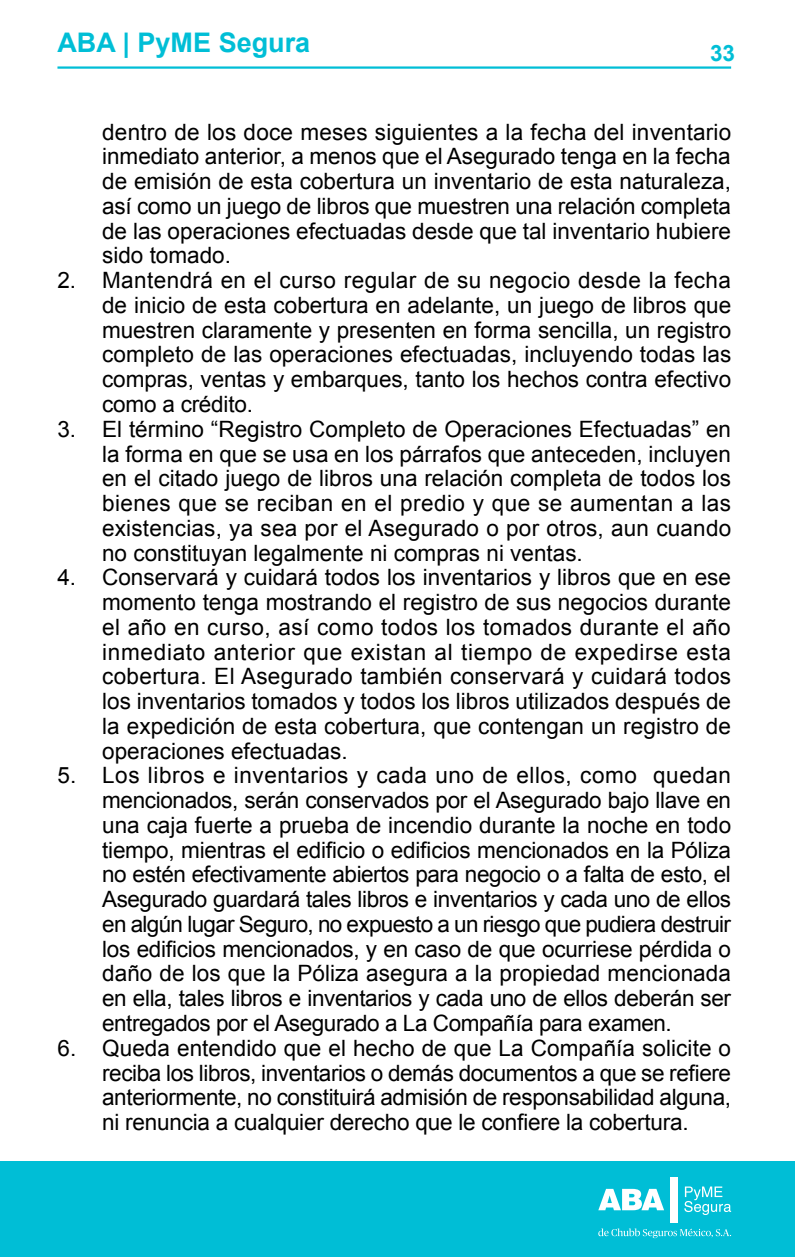
<style>
.page{position:relative;width:795px;height:1257px;background:#fff}
.page>*{position:absolute;margin:0;border:0;box-sizing:border-box;transform-origin:0 0}
.t1{font:700 27px "Arial";color:#00bed6}
.t2{font:22.5px/24.8px "Arial";color:#000;text-align:justify}
.t3{font:700 22.5px "Arial";color:#00bed6}
</style>
<div class="page">
<hr style="left:57px;top:66px;width:673px;height:3px;background:#00bed6">
<div style="left:0;top:1161px;width:794px;height:95px;background:#00bed6"></div>
<svg style="left:684px;top:1186px;width:46px;height:28px"></svg>
<svg style="left:598px;top:1188px;width:65px;height:22px"></svg>
<div style="left:670px;top:1177px;width:7px;height:45px;background:#fff"></div>
<svg style="left:598px;top:1228px;width:132px;height:10px"></svg>
<p class="t1" style="left:57px;top:24px;width:254px">ABA | PyME Segura</p>
<p class="t3" style="left:709px;top:39px;width:27px">33</p>
<p class="t2" style="left:102px;top:120px;width:630px">dentro de los doce meses siguientes a la fecha del inventario inmediato anterior, a menos que el Asegurado tenga en la fecha de emisión de esta cobertura un inventario de esta naturaleza, así como un juego de libros que muestren una relación completa de las operaciones efectuadas desde que tal inventario hubiere sido tomado.</p>
<p class="t2" style="left:102px;top:268px;width:630px;text-indent:-45px">2. Mantendrá en el curso regular de su negocio desde la fecha de inicio de esta cobertura en adelante, un juego de libros que muestren claramente y presenten en forma sencilla, un registro completo de las operaciones efectuadas, incluyendo todas las compras, ventas y embarques, tanto los hechos contra efectivo como a crédito.</p>
<p class="t2" style="left:102px;top:417px;width:630px;text-indent:-45px">3. El término “Registro Completo de Operaciones Efectuadas” en la forma en que se usa en los párrafos que anteceden, incluyen en el citado juego de libros una relación completa de todos los bienes que se reciban en el predio y que se aumentan a las existencias, ya sea por el Asegurado o por otros, aun cuando no constituyan legalmente ni compras ni ventas.</p>
<p class="t2" style="left:102px;top:565px;width:630px;text-indent:-45px">4. Conservará y cuidará todos los inventarios y libros que en ese momento tenga mostrando el registro de sus negocios durante el año en curso, así como todos los tomados durante el año inmediato anterior que existan al tiempo de expedirse esta cobertura. El Asegurado también conservará y cuidará todos los inventarios tomados y todos los libros utilizados después de la expedición de esta cobertura, que contengan un registro de operaciones efectuadas.</p>
<p class="t2" style="left:102px;top:763px;width:630px;text-indent:-45px">5. Los libros e inventarios y cada uno de ellos, como quedan mencionados, serán conservados por el Asegurado bajo llave en una caja fuerte a prueba de incendio durante la noche en todo tiempo, mientras el edificio o edificios mencionados en la Póliza no estén efectivamente abiertos para negocio o a falta de esto, el Asegurado guardará tales libros e inventarios y cada uno de ellos en algún lugar Seguro, no expuesto a un riesgo que pudiera destruir los edificios mencionados, y en caso de que ocurriese pérdida o daño de los que la Póliza asegura a la propiedad mencionada en ella, tales libros e inventarios y cada uno de ellos deberán ser entregados por el Asegurado a La Compañía para examen.</p>
<p class="t2" style="left:102px;top:1035px;width:630px;text-indent:-45px">6. Queda entendido que el hecho de que La Compañía solicite o reciba los libros, inventarios o demás documentos a que se refiere anteriormente, no constituirá admisión de responsabilidad alguna, ni renuncia a cualquier derecho que le confiere la cobertura.</p>
</div>
